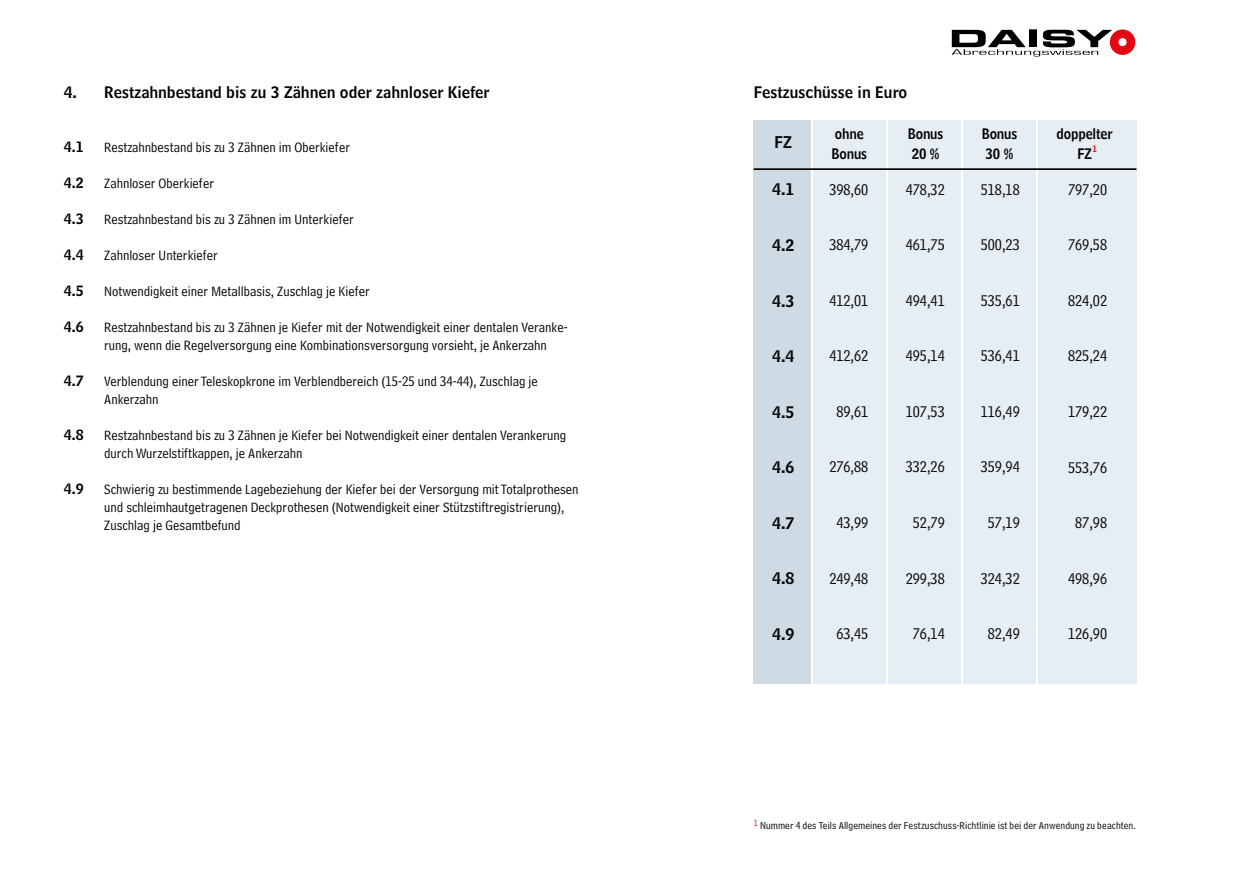
<style>
.page{position:relative;width:1259px;height:893px;background:#fff}
.page>*{position:absolute;margin:0;border:0;box-sizing:border-box;transform-origin:0 0}
.t1{font:16.05px "Bell Centennial Address";color:#000}
.t2{font:16.05px "Bell Centennial Name And Number";color:#000}
.t3{font:15.75px "Bell Centennial Name And Number";color:#000}
.t4{font:14.25px/18px "Bell Centennial Address";color:#000}
.t5{font:14.25px/20.2px "Bell Centennial Name And Number";letter-spacing:-.01em;color:#000;scale:.93 1}
.t6{font:14.25px "Bell Centennial Name And Number";letter-spacing:-.01em;color:#000}
.t7{font:10.65px "Bell Centennial Address";letter-spacing:.005em;color:#000}
.t8{font:9.15px "Bell Centennial Address";color:#e30613}
.t9{font:8.85px "Bell Centennial Name And Number";color:#e30613;scale:.93 1}
</style>
<div class="page">
<svg style="left:951px;top:29px;width:184px;height:28px"></svg>
<div style="left:753px;top:121px;width:58px;height:563px;background:#cedbe5"></div>
<div style="left:813px;top:121px;width:73px;height:563px;background:#e6edf3"></div>
<div style="left:888px;top:121px;width:73px;height:563px;background:#e6edf3"></div>
<div style="left:963px;top:121px;width:72px;height:563px;background:#e6edf3"></div>
<div style="left:1038px;top:121px;width:98px;height:563px;background:#e6edf3"></div>
<hr style="left:753px;top:168px;width:383px;height:2px;background:#000">
<p class="t3" style="left:64px;top:82px;width:427px">4. Restzahnbestand bis zu 3 Zähnen oder zahnloser Kiefer</p>
<p class="t3" style="left:753px;top:82px;width:155px">Festzuschüsse in Euro</p>
<p class="t2" style="left:774px;top:132px;width:19px">FZ</p>
<p class="t2" style="left:772px;top:179px;width:24px">4.1</p>
<p class="t5" style="left:831px;top:123px;width:40px">ohne<br>Bonus</p>
<p class="t1" style="left:829px;top:180px;width:41px">398,60</p>
<p class="t5" style="left:907px;top:123px;width:40px">Bonus<br>20 %</p>
<p class="t5" style="left:981px;top:123px;width:40px">Bonus<br>30 %</p>
<p class="t5" style="left:1056px;top:123px;width:62px;text-align:center">doppelter<br>FZ</p>
<p class="t6" style="left:64px;top:137px;width:21px">4.1</p>
<p class="t4" style="left:104px;top:138px;width:247px">Restzahnbestand bis zu 3 Zähnen im Oberkiefer</p>
<p class="t6" style="left:64px;top:173px;width:21px">4.2</p>
<p class="t4" style="left:104px;top:174px;width:112px">Zahnloser Oberkiefer</p>
<p class="t6" style="left:64px;top:209px;width:21px">4.3</p>
<p class="t4" style="left:104px;top:210px;width:251px">Restzahnbestand bis zu 3 Zähnen im Unterkiefer</p>
<p class="t6" style="left:64px;top:245px;width:21px">4.4</p>
<p class="t4" style="left:104px;top:246px;width:115px">Zahnloser Unterkiefer</p>
<p class="t6" style="left:64px;top:281px;width:21px">4.5</p>
<p class="t4" style="left:104px;top:282px;width:267px">Notwendigkeit einer Metallbasis, Zuschlag je Kiefer</p>
<p class="t6" style="left:64px;top:317px;width:21px">4.6</p>
<p class="t4" style="left:104px;top:318px;width:465px">Restzahnbestand bis zu 3 Zähnen je Kiefer mit der Notwendigkeit einer dentalen Veranke&shy;rung, wenn die Regelversorgung eine Kombinationsversorgung vorsieht, je Ankerzahn</p>
<p class="t6" style="left:64px;top:371px;width:21px">4.7</p>
<p class="t4" style="left:104px;top:372px;width:435px">Verblendung einer Teleskopkrone im Verblendbereich (15-25 und 34-44), Zuschlag je<br>Ankerzahn</p>
<p class="t6" style="left:64px;top:425px;width:21px">4.8</p>
<p class="t4" style="left:104px;top:426px;width:463px">Restzahnbestand bis zu 3 Zähnen je Kiefer bei Notwendigkeit einer dentalen Verankerung durch Wurzelstiftkappen, je Ankerzahn</p>
<p class="t6" style="left:64px;top:479px;width:21px">4.9</p>
<p class="t4" style="left:104px;top:480px;width:476px">Schwierig zu bestimmende Lagebeziehung der Kiefer bei der Versorgung mit Totalprothesen und schleimhautgetragenen Deckprothesen (Notwendigkeit einer Stützstiftregistrierung),<br>Zuschlag je Gesamtbefund</p>
<p class="t9" style="left:1092px;top:143px;width:6px">1</p>
<p class="t1" style="left:905px;top:180px;width:41px">478,32</p>
<p class="t1" style="left:980px;top:180px;width:41px">518,18</p>
<p class="t1" style="left:1068px;top:180px;width:41px">797,20</p>
<p class="t2" style="left:772px;top:235px;width:24px">4.2</p>
<p class="t1" style="left:829px;top:236px;width:41px">384,79</p>
<p class="t1" style="left:980px;top:236px;width:41px">500,23</p>
<p class="t1" style="left:1068px;top:236px;width:41px">769,58</p>
<p class="t1" style="left:905px;top:236px;width:41px">461,75</p>
<p class="t2" style="left:772px;top:290px;width:24px">4.3</p>
<p class="t1" style="left:829px;top:291px;width:41px">412,01</p>
<p class="t1" style="left:905px;top:291px;width:41px">494,41</p>
<p class="t1" style="left:980px;top:291px;width:41px">535,61</p>
<p class="t1" style="left:1068px;top:291px;width:41px">824,02</p>
<p class="t2" style="left:772px;top:346px;width:24px">4.4</p>
<p class="t1" style="left:829px;top:347px;width:41px">412,62</p>
<p class="t1" style="left:905px;top:347px;width:41px">495,14</p>
<p class="t1" style="left:980px;top:347px;width:41px">536,41</p>
<p class="t1" style="left:1068px;top:347px;width:41px">825,24</p>
<p class="t2" style="left:772px;top:402px;width:24px">4.5</p>
<p class="t1" style="left:836px;top:402px;width:33px">89,61</p>
<p class="t1" style="left:905px;top:402px;width:41px">107,53</p>
<p class="t1" style="left:980px;top:402px;width:41px">116,49</p>
<p class="t1" style="left:1068px;top:402px;width:41px">179,22</p>
<p class="t2" style="left:772px;top:457px;width:24px">4.6</p>
<p class="t1" style="left:829px;top:458px;width:41px">276,88</p>
<p class="t1" style="left:905px;top:458px;width:41px">332,26</p>
<p class="t1" style="left:980px;top:458px;width:41px">359,94</p>
<p class="t1" style="left:1068px;top:458px;width:41px">553,76</p>
<p class="t2" style="left:772px;top:513px;width:24px">4.7</p>
<p class="t1" style="left:836px;top:513px;width:33px">43,99</p>
<p class="t1" style="left:913px;top:513px;width:33px">52,79</p>
<p class="t1" style="left:987px;top:513px;width:33px">57,19</p>
<p class="t1" style="left:1075px;top:513px;width:33px">87,98</p>
<p class="t2" style="left:772px;top:568px;width:24px">4.8</p>
<p class="t2" style="left:772px;top:624px;width:24px">4.9</p>
<p class="t1" style="left:829px;top:569px;width:41px">249,48</p>
<p class="t1" style="left:836px;top:624px;width:33px">63,45</p>
<p class="t1" style="left:905px;top:569px;width:41px">299,38</p>
<p class="t1" style="left:913px;top:624px;width:33px">76,14</p>
<p class="t1" style="left:980px;top:569px;width:41px">324,32</p>
<p class="t1" style="left:987px;top:624px;width:33px">82,49</p>
<p class="t1" style="left:1068px;top:569px;width:41px">498,96</p>
<p class="t1" style="left:1068px;top:625px;width:41px">126,90</p>
<p class="t8" style="left:753px;top:818px;width:6px">1</p>
<p class="t7" style="left:760px;top:819px;width:377px">Nummer 4 des Teils Allgemeines der Festzuschuss-Richtlinie ist bei der Anwendung zu beachten.</p>
</div>
